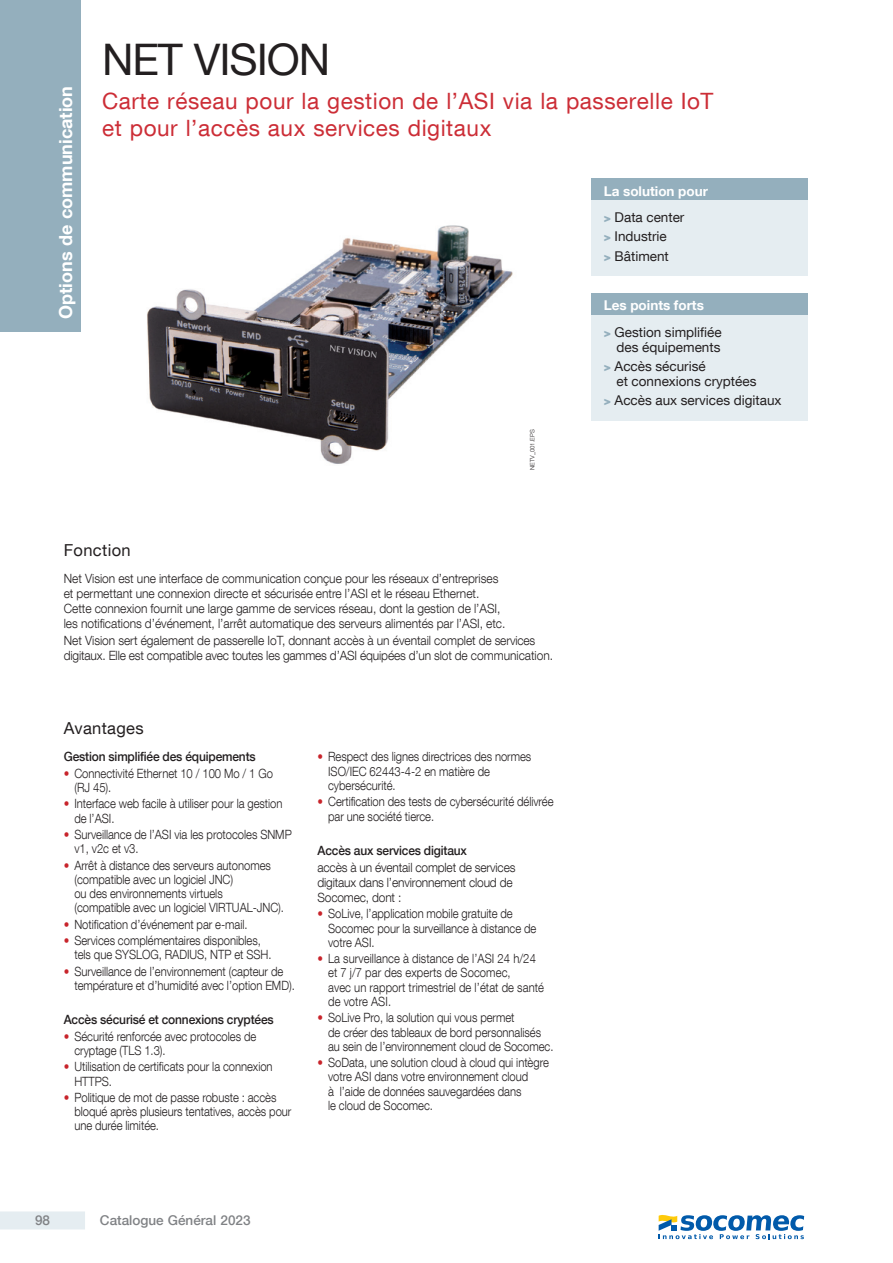
<style>
.page{position:relative;width:893px;height:1263px;background:#fff}
.page>*{position:absolute;margin:0;border:0;box-sizing:border-box;transform-origin:0 0}
.produit_page_1{font:43.5px "Helvetica Neue LT Com";letter-spacing:-.025em;color:#231f20}
.phase_puissance{font:22.5px/27px "Helvetica Neue LT Com";letter-spacing:.025em;color:#cc2d36}
.t1{font:700 18px "Helvetica Neue LT Com";color:#fff}
.sous_titre_1ere_p{font:16.5px "Helvetica Neue LT Com";letter-spacing:.02em;color:#231f20}
.navig_texte{font:13.5px/15px "Helvetica Neue LT Com";color:#231f20;text-align:right}
.navig_titre{font:700 13.5px "Helvetica Neue LT Com";color:#fff}
.t2{font:500 13.5px "Helvetica Neue LT Com";color:#808285}
.texte_light_8_5pt{font:300 12.75px/14.2px "Helvetica Neue LT Com";letter-spacing:-.005em;color:#231f20;scale:.88 1}
.texte_light_8_5pt-2{font:300 12.75px/15px "Helvetica Neue LT Com";letter-spacing:-.005em;color:#231f20;scale:.94 1}
.Texte_medium_8_5{font:500 12.75px "Helvetica Neue LT Com";letter-spacing:-.015em;color:#231f20;scale:.94 1}
.reference{font:300 6px "Helvetica Neue LT Com";color:#231f20}
.s1{font-weight:900;font-size:12px;color:#94afbd}
.s2{color:#c8242b}
</style>
<div class="page">
<div style="left:0;top:1211px;width:85px;height:18px;background:#e5edf1"></div>
<div style="left:0;top:0;width:81px;height:332px;background:#94afbd"></div>
<img style="left:147px;top:225px;width:366px;height:239px">
<div style="left:591px;top:200px;width:217px;height:76px;background:#e5edf1"></div>
<div style="left:591px;top:314px;width:217px;height:107px;background:#e5edf1"></div>
<div style="left:591px;top:179px;width:217px;height:21px;background:#94afbd"></div>
<div style="left:591px;top:293px;width:217px;height:22px;background:#94afbd"></div>
<svg style="left:659px;top:1215px;width:145px;height:24px"></svg>
<h3 class="t1" style="left:54px;top:319px;width:234px;rotate:-90deg">Options de communication</h3>
<p class="produit_page_1" style="left:102px;top:33px;width:230px">NET VISION</p>
<p class="phase_puissance" style="left:102px;top:87px;width:613px">Carte réseau pour la gestion de l’ASI via la passerelle IoT et pour l’accès aux services digitaux</p>
<p class="navig_titre" style="left:604px;top:182px;width:106px">La solution pour</p>
<p class="navig_texte" style="left:604px;top:209px;width:82px"><span class="s1">&gt;</span> Data center</p>
<p class="navig_texte" style="left:604px;top:229px;width:65px"><span class="s1">&gt;</span> Industrie</p>
<p class="navig_texte" style="left:604px;top:248px;width:67px"><span class="s1">&gt;</span> Bâtiment</p>
<p class="navig_titre" style="left:604px;top:297px;width:102px">Les points forts</p>
<p class="reference" style="left:528px;top:470px;width:41px;rotate:-90deg">netv_001.eps</p>
<p class="navig_texte" style="left:604px;top:324px;width:119px"><span class="s1">&gt;</span> Gestion simplifiée des équipements</p>
<p class="navig_texte" style="left:617px;top:358px;width:141px;text-align:left;text-indent:-13px"><span class="s1">&gt;</span> Accès sécurisé<br>et connexions cryptées</p>
<p class="navig_texte" style="left:604px;top:393px;width:179px"><span class="s1">&gt;</span> Accès aux services digitaux</p>
<p class="sous_titre_1ere_p" style="left:64px;top:540px;width:68px">Fonction</p>
<p class="texte_light_8_5pt-2" style="left:64px;top:571px;width:471px">Net Vision est une interface de communication conçue pour les réseaux d’entreprises et permettant une connexion directe et sécurisée entre l’ASI et le réseau Ethernet.<br>Cette connexion fournit une large gamme de services réseau, dont la gestion de l’ASI, les notifications d’événement, l’arrêt automatique des serveurs alimentés par l’ASI, etc.</p>
<p class="texte_light_8_5pt-2" style="left:64px;top:633px;width:522px">Net Vision sert également de passerelle IoT, donnant accès à un éventail complet de services digitaux. Elle est compatible avec toutes les gammes d’ASI équipées d’un slot de communication.</p>
<p class="sous_titre_1ere_p" style="left:64px;top:718px;width:81px">Avantages</p>
<p class="Texte_medium_8_5" style="left:64px;top:749px;width:206px">Gestion simplifiée des équipements</p>
<p class="texte_light_8_5pt" style="left:74px;top:766px;width:227px;text-indent:-11px"><span class="s2">•</span> Connectivité Ethernet 10 / 100 Mo / 1 Go (RJ 45).</p>
<p class="texte_light_8_5pt" style="left:74px;top:796px;width:238px;text-indent:-11px"><span class="s2">•</span> Interface web facile à utiliser pour la gestion de l’ASI.</p>
<p class="texte_light_8_5pt" style="left:74px;top:827px;width:248px;text-indent:-11px"><span class="s2">•</span> Surveillance de l’ASI via les protocoles SNMP v1, v2c et v3.</p>
<p class="texte_light_8_5pt" style="left:74px;top:858px;width:240px;text-indent:-11px"><span class="s2">•</span> Arrêt à distance des serveurs autonomes (compatible avec un logiciel JNC)<br>ou des environnements virtuels<br>(compatible avec un logiciel VIRTUAL-JNC).</p>
<p class="texte_light_8_5pt" style="left:64px;top:917px;width:210px"><span class="s2">•</span> Notification d’événement par e-mail.</p>
<p class="texte_light_8_5pt" style="left:74px;top:933px;width:226px;text-indent:-11px"><span class="s2">•</span> Services complémentaires disponibles, tels que SYSLOG, RADIUS, NTP et SSH.</p>
<p class="texte_light_8_5pt" style="left:74px;top:964px;width:252px;text-indent:-11px"><span class="s2">•</span> Surveillance de l’environnement (capteur de température et d’humidité avec l’option EMD).</p>
<p class="Texte_medium_8_5" style="left:64px;top:1012px;width:225px">Accès sécurisé et connexions cryptées</p>
<p class="texte_light_8_5pt" style="left:74px;top:1029px;width:208px;text-indent:-11px"><span class="s2">•</span> Sécurité renforcée avec protocoles de cryptage (TLS 1.3).</p>
<p class="texte_light_8_5pt" style="left:74px;top:1059px;width:227px;text-indent:-11px"><span class="s2">•</span> Utilisation de certificats pour la connexion<br>HTTPS.</p>
<p class="texte_light_8_5pt" style="left:74px;top:1090px;width:248px;text-indent:-11px"><span class="s2">•</span> Politique de mot de passe robuste : accès bloqué après plusieurs tentatives, accès pour une durée limitée.</p>
<p class="texte_light_8_5pt" style="left:328px;top:749px;width:232px;text-indent:-11px"><span class="s2">•</span> Respect des lignes directrices des normes<br>ISO/IEC 62443-4-2 en matière de cybersécurité.</p>
<p class="texte_light_8_5pt" style="left:328px;top:794px;width:258px;text-indent:-11px"><span class="s2">•</span> Certification des tests de cybersécurité délivrée par une société tierce.</p>
<p class="Texte_medium_8_5" style="left:317px;top:842px;width:161px">Accès aux services digitaux</p>
<p class="texte_light_8_5pt-2" style="left:317px;top:859px;width:212px">accès à un éventail complet de services digitaux dans l’environnement cloud de<br>Socomec, dont :</p>
<p class="texte_light_8_5pt" style="left:328px;top:906px;width:238px;text-indent:-11px"><span class="s2">•</span> SoLive, l’application mobile gratuite de<br>Socomec pour la surveillance à distance de votre ASI.</p>
<p class="texte_light_8_5pt" style="left:328px;top:951px;width:247px;text-indent:-11px"><span class="s2">•</span> La surveillance à distance de l’ASI 24 h/24 et 7 j/7 par des experts de Socomec,<br>avec un rapport trimestriel de l’état de santé de votre ASI.</p>
<p class="texte_light_8_5pt" style="left:328px;top:1010px;width:258px;text-indent:-11px"><span class="s2">•</span> SoLive Pro, la solution qui vous permet<br>de créer des tableaux de bord personnalisés au sein de l’environnement cloud de Socomec.</p>
<p class="texte_light_8_5pt" style="left:328px;top:1055px;width:252px;text-indent:-11px"><span class="s2">•</span> SoData, une solution cloud à cloud qui intègre votre ASI dans votre environnement cloud<br>à l’aide de données sauvegardées dans<br>le cloud de Socomec.</p>
<p class="t2" style="left:35px;top:1212px;width:17px">98</p>
<p class="t2" style="left:100px;top:1212px;width:152px">Catalogue Général 2023</p>
</div>
